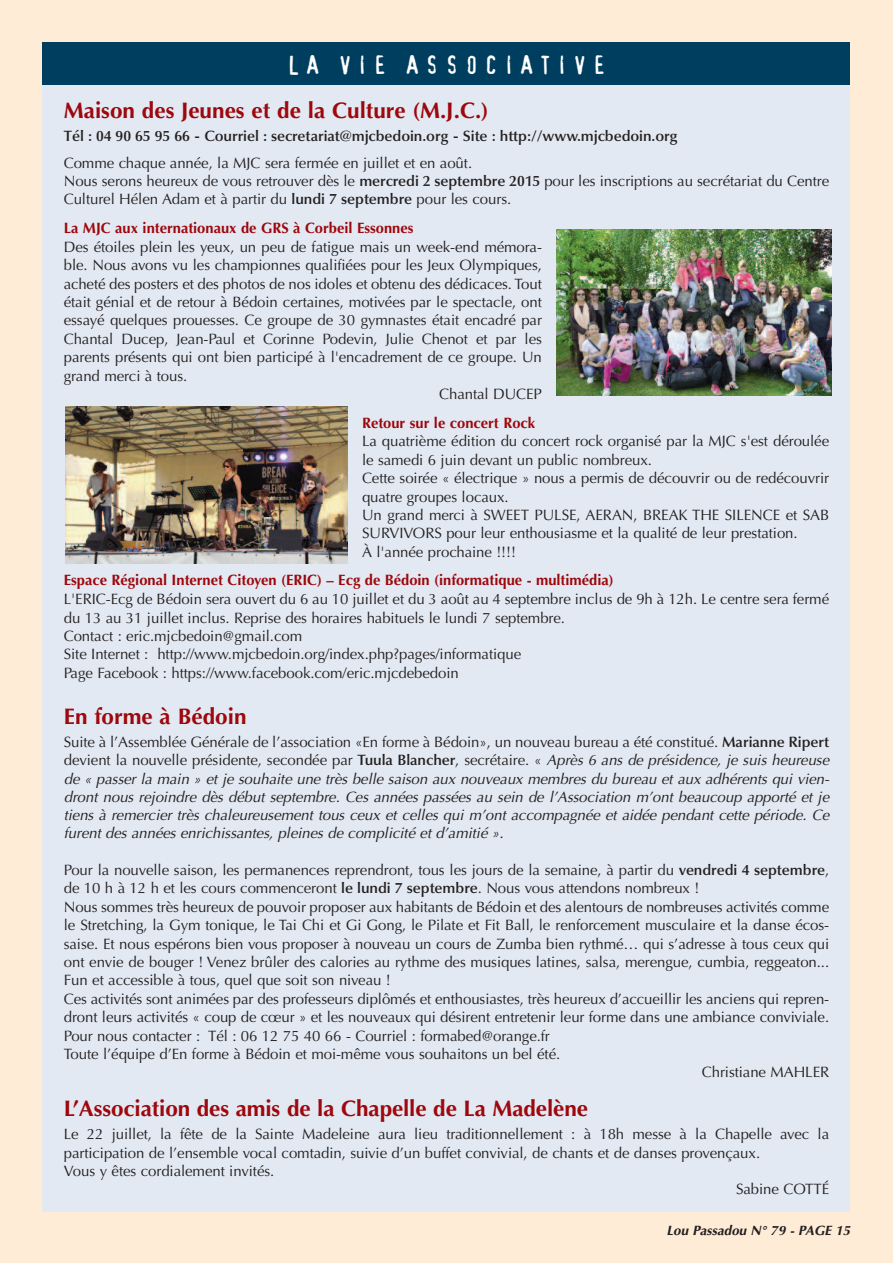
<style>
.page{position:relative;width:893px;height:1263px;background:#feecd6}
.page>*{position:absolute;margin:0;border:0;box-sizing:border-box;transform-origin:0 0}
.t1{font:24.75px "Confidential";letter-spacing:.3em;color:#fff}
.t2{font:700 22.5px "Optima";letter-spacing:-.005em;color:#9d070d}
.t3{font:15px/18.5px "Optima";letter-spacing:-.005em;color:#231f20}
.t4{font:italic 15px/18.3px "Optima";letter-spacing:-.005em;color:#231f20;text-align:justify}
.t5{font:700 15px "Optima";color:#9d070d}
.t6{font:600 15px "Optima";letter-spacing:-.005em;color:#231f20}
.t7{font:italic 700 13.5px "Optima";color:#231f20}
.s1{font-weight:600}
.s2{font-style:normal}
.s3{font-weight:600;font-style:normal}
</style>
<div class="page">
<div style="left:43px;top:85px;width:807px;height:1127px;background:#e2e9f2"></div>
<div style="left:43px;top:43px;width:807px;height:42px;background:#003e60"></div>
<img style="left:557px;top:230px;width:274px;height:165px">
<img style="left:66px;top:406px;width:281px;height:157px">
<h1 class="t1" style="left:287px;top:51px;width:320px">LA VIE ASSOCIATIVE</h1>
<h2 class="t2" style="left:64px;top:97px;width:426px">Maison des Jeunes et de la Culture (M.J.C.)</h2>
<p class="t6" style="left:64px;top:130px;width:615px">Tél : 04 90 65 95 66 - Courriel : secretariat@mjcbedoin.org - Site : http://www.mjcbedoin.org</p>
<p class="t3" style="left:64px;top:155px;width:767px">Comme chaque année, la MJC sera fermée en juillet et en août.<br>Nous serons heureux de vous retrouver dès le <span class="s1">mercredi 2 septembre 2015</span> pour les inscriptions au secrétariat du Centre<br>Culturel Hélen Adam et à partir du <span class="s1">lundi 7 septembre</span> pour les cours.</p>
<p class="t5" style="left:64px;top:219px;width:351px">La MJC aux internationaux de GRS à Corbeil Essonnes</p>
<p class="t3" style="left:64px;top:239px;width:480px">Des étoiles plein les yeux, un peu de fatigue mais un week-end mémora-</p>
<p class="t3" style="left:64px;top:257px;width:480px">ble. Nous avons vu les championnes qualifiées pour les Jeux Olympiques,</p>
<p class="t3" style="left:64px;top:276px;width:480px">acheté des posters et des photos de nos idoles et obtenu des dédicaces. Tout</p>
<p class="t3" style="left:64px;top:294px;width:480px">était génial et de retour à Bédoin certaines, motivées par le spectacle, ont</p>
<p class="t3" style="left:64px;top:313px;width:480px">essayé quelques prouesses. Ce groupe de 30 gymnastes était encadré par</p>
<p class="t3" style="left:64px;top:331px;width:480px">Chantal Ducep, Jean-Paul et Corinne Podevin, Julie Chenot et par les</p>
<p class="t3" style="left:64px;top:349px;width:480px">parents présents qui ont bien participé à l'encadrement de ce groupe. Un</p>
<p class="t3" style="left:64px;top:368px;width:125px">grand merci à tous.</p>
<p class="t3" style="left:439px;top:386px;width:104px">Chantal DUCEP</p>
<p class="t5" style="left:362px;top:414px;width:174px">Retour sur le concert Rock</p>
<p class="t3" style="left:362px;top:434px;width:469px">La quatrième édition du concert rock organisé par la MJC s'est déroulée le samedi 6 juin devant un public nombreux.<br>Cette soirée « électrique » nous a permis de découvrir ou de redécouvrir quatre groupes locaux.<br>Un grand merci à SWEET PULSE, AERAN, BREAK THE SILENCE et SAB SURVIVORS pour leur enthousiasme et la qualité de leur prestation.<br>À l'année prochaine !!!!</p>
<p class="t5" style="left:64px;top:571px;width:551px">Espace Régional Internet Citoyen (ERIC) – Ecg de Bédoin (informatique - multimédia)</p>
<p class="t3" style="left:64px;top:591px;width:767px">L'ERIC-Ecg de Bédoin sera ouvert du 6 au 10 juillet et du 3 août au 4 septembre inclus de 9h à 12h. Le centre sera fermé du 13 au 31 juillet inclus. Reprise des horaires habituels le lundi 7 septembre.<br>Contact : eric.mjcbedoin@gmail.com<br>Site Internet : http://www.mjcbedoin.org/index.php?pages/informatique<br>Page Facebook : https://www.facebook.com/eric.mjcdebedoin</p>
<h2 class="t2" style="left:64px;top:703px;width:184px">En forme à Bédoin</h2>
<p class="t4" style="left:64px;top:734px;width:767px"><span class="s2">Suite à l’Assemblée Générale de l’association «En forme à Bédoin», un nouveau bureau a été constitué.</span> <span class="s3">Marianne Ripert </span><span class="s2">devient la nouvelle présidente, secondée par</span> <span class="s3">Tuula Blancher</span><span class="s2">, secrétaire. «</span> Après 6 ans de présidence, je suis heureuse de « passer la main » et je souhaite une très belle saison aux nouveaux membres du bureau et aux adhérents qui vien&shy;dront nous rejoindre dès début septembre. Ces années passées au sein de l’Association m’ont beaucoup apporté et je tiens à remercier très chaleureusement tous ceux et celles qui m’ont accompagnée et aidée pendant cette période. Ce furent des années enrichissantes, pleines de complicité et d’amitié ».</p>
<p class="t3" style="left:64px;top:862px;width:767px">Pour la nouvelle saison, les permanences reprendront, tous les jours de la semaine, à partir du <span class="s1">vendredi 4 septembre</span>,</p>
<p class="t3" style="left:64px;top:880px;width:637px">de 10 h à 12 h et les cours commenceront <span class="s1">le lundi 7 septembre</span>. Nous vous attendons nombreux !</p>
<p class="t3" style="left:64px;top:899px;width:767px">Nous sommes très heureux de pouvoir proposer aux habitants de Bédoin et des alentours de nombreuses activités comme</p>
<p class="t3" style="left:64px;top:917px;width:767px">le Stretching, la Gym tonique, le Tai Chi et Gi Gong, le Pilate et Fit Ball, le renforcement musculaire et la danse écos-</p>
<p class="t3" style="left:64px;top:936px;width:767px">saise. Et nous espérons bien vous proposer à nouveau un cours de Zumba bien rythmé… qui s’adresse à tous ceux qui</p>
<p class="t3" style="left:64px;top:954px;width:767px">ont envie de bouger ! Venez brûler des calories au rythme des musiques latines, salsa, merengue, cumbia, reggeaton...</p>
<p class="t3" style="left:64px;top:972px;width:329px">Fun et accessible à tous, quel que soit son niveau !</p>
<p class="t3" style="left:64px;top:991px;width:767px">Ces activités sont animées par des professeurs diplômés et enthousiastes, très heureux d’accueillir les anciens qui repren-</p>
<p class="t3" style="left:64px;top:1009px;width:767px">dront leurs activités « coup de cœur » et les nouveaux qui désirent entretenir leur forme dans une ambiance conviviale.</p>
<p class="t3" style="left:64px;top:1028px;width:488px">Pour nous contacter : Tél : 06 12 75 40 66 - Courriel : formabed@orange.fr</p>
<p class="t3" style="left:64px;top:1046px;width:498px">Toute l’équipe d’En forme à Bédoin et moi-même vous souhaitons un bel été.</p>
<p class="t3" style="left:702px;top:1064px;width:129px">Christiane MAHLER</p>
<h2 class="t2" style="left:64px;top:1096px;width:526px">L’Association des amis de la Chapelle de La Madelène</h2>
<p class="t3" style="left:64px;top:1126px;width:767px">Le 22 juillet, la fête de la Sainte Madeleine aura lieu traditionnellement : à 18h messe à la Chapelle avec la</p>
<p class="t3" style="left:64px;top:1145px;width:698px">participation de l’ensemble vocal comtadin, suivie d’un buffet convivial, de chants et de danses provençaux.</p>
<p class="t3" style="left:64px;top:1163px;width:212px">Vous y êtes cordialement invités.</p>
<p class="t3" style="left:736px;top:1181px;width:95px">Sabine COTTÉ</p>
<p class="t7" style="left:666px;top:1225px;width:185px">Lou Passadou N° 79 - PAGE 15</p>
</div>
